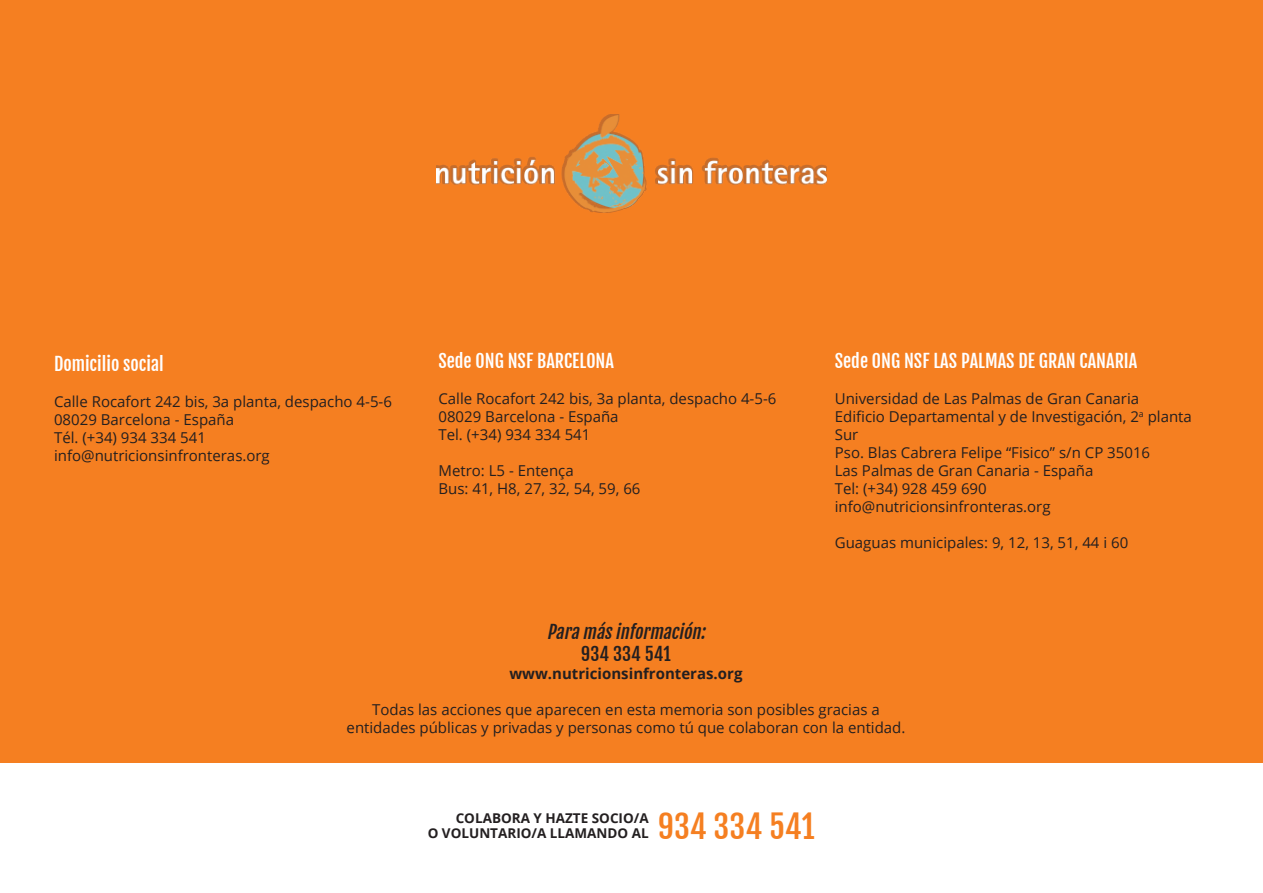
<style>
.page{position:relative;width:1263px;height:893px;background:#f57f21}
.page>*{position:absolute;margin:0;border:0;box-sizing:border-box;transform-origin:0 0}
.t1{font:31.5px "Fjalla One";color:#f57f21}
.t2{font:18px "Fjalla One";color:#fff}
.t3{font:italic 18px "Fjalla One";color:#231f20}
.t4{font:18px "Fjalla One";color:#231f20}
.t5{font:15px/18px "Open Sans";color:#231f20;text-align:center}
.t6{font:700 15px "Open Sans";color:#231f20}
.t7{font:700 13.5px "Open Sans";color:#231f20}
</style>
<div class="page">
<div style="left:0;top:764px;width:1263px;height:129px;background:#fff"></div>
<img style="left:436px;top:114px;width:390px;height:98px">
<p class="t2" style="left:54px;top:353px;width:111px">Domicilio social</p>
<p class="t5" style="left:54px;top:392px;width:339px">Calle Rocafort 242 bis, 3a planta, despacho 4-5-6</p>
<p class="t5" style="left:54px;top:410px;width:182px">08029 Barcelona - España</p>
<p class="t5" style="left:54px;top:428px;width:153px">Tél. (+34) 934 334 541</p>
<p class="t5" style="left:54px;top:446px;width:217px">info@nutricionsinfronteras.org</p>
<p class="t2" style="left:438px;top:350px;width:177px">Sede ONG NSF BARCELONA</p>
<p class="t5" style="left:438px;top:389px;width:339px">Calle Rocafort 242 bis, 3a planta, despacho 4-5-6</p>
<p class="t5" style="left:438px;top:407px;width:182px">08029 Barcelona - España</p>
<p class="t5" style="left:438px;top:425px;width:153px">Tel. (+34) 934 334 541</p>
<p class="t5" style="left:438px;top:461px;width:137px">Metro: L5 - Entença</p>
<p class="t5" style="left:438px;top:479px;width:204px">Bus: 41, H8, 27, 32, 54, 59, 66</p>
<p class="t2" style="left:835px;top:350px;width:304px">Sede ONG NSF LAS PALMAS DE GRAN CANARIA</p>
<p class="t5" style="left:835px;top:389px;width:306px">Universidad de Las Palmas de Gran Canaria</p>
<p class="t5" style="left:835px;top:407px;width:359px;text-align:left">Edificio Departamental y de Investigación, 2<sup>a</sup> planta<br>Sur</p>
<p class="t5" style="left:835px;top:443px;width:317px">Pso. Blas Cabrera Felipe “Fisico” s/n CP 35016</p>
<p class="t5" style="left:835px;top:461px;width:260px">Las Palmas de Gran Canaria - España</p>
<p class="t5" style="left:835px;top:479px;width:153px">Tel: (+34) 928 459 690</p>
<p class="t5" style="left:835px;top:497px;width:217px">info@nutricionsinfronteras.org</p>
<p class="t5" style="left:835px;top:533px;width:295px">Guaguas municipales: 9, 12, 13, 51, 44 i 60</p>
<p class="t3" style="left:547px;top:621px;width:164px">Para másinformación:</p>
<p class="t4" style="left:581px;top:643px;width:91px">934 334 541</p>
<p class="t6" style="left:509px;top:663px;width:235px">www.nutricionsinfronteras.org</p>
<p class="t5" style="left:347px;top:700px;width:560px">Todas las acciones que aparecen en esta memoria son posibles gracias a entidades públicas y privadas y personas como tú que colaboran con la entidad.</p>
<p class="t7" style="left:456px;top:809px;width:195px">COLABORA Y HAZTE SOCIO/A</p>
<p class="t7" style="left:428px;top:824px;width:223px">O VOLUNTARIO/A LLAMANDO AL</p>
<p class="t1" style="left:658px;top:807px;width:158px">934 334 541</p>
</div>
